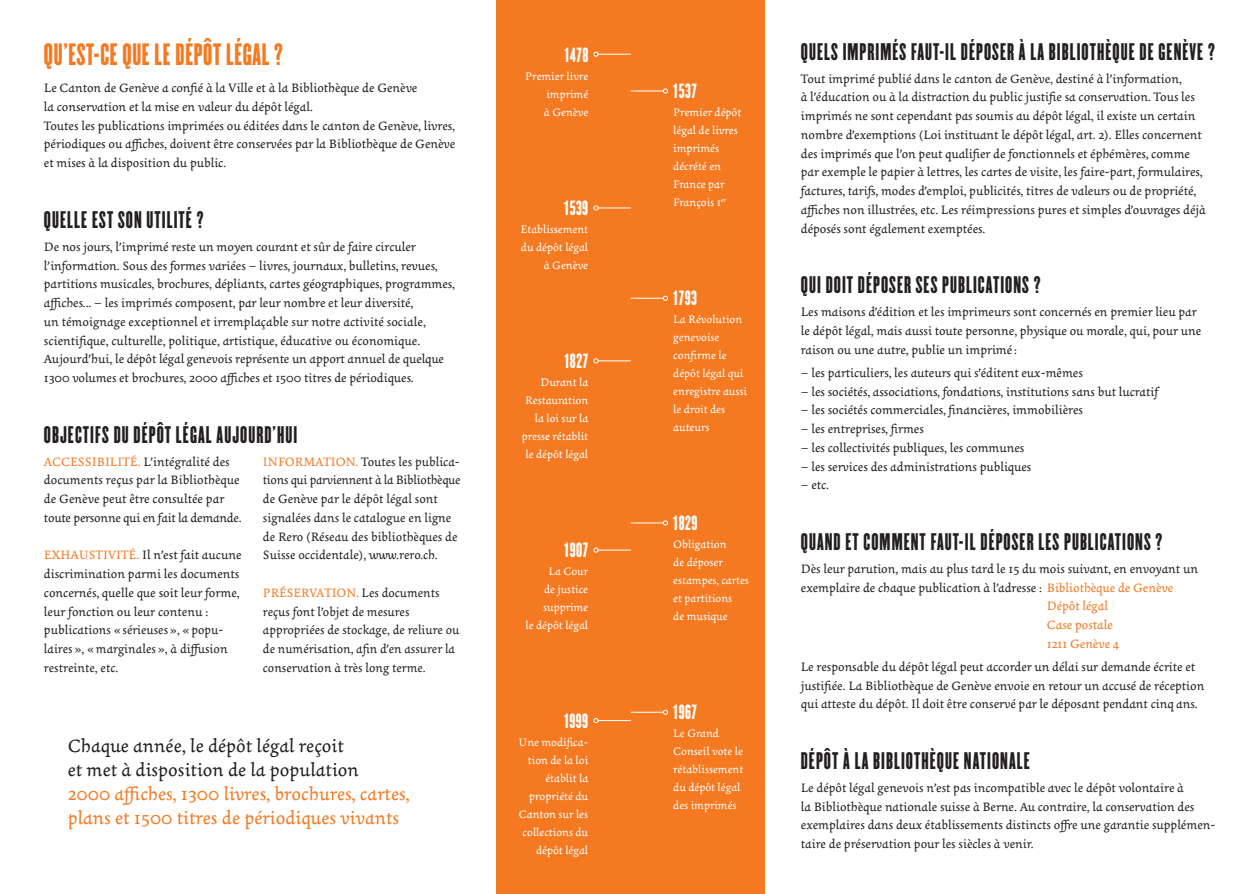
<style>
.page{position:relative;width:1260px;height:894px;background:#fff}
.page>*{position:absolute;margin:0;border:0;box-sizing:border-box;transform-origin:0 0}
.t1{font:27px "Champion HTF Featherweight";letter-spacing:.025em;color:#f47921}
.t2{font:21px "Champion HTF Featherweight";letter-spacing:.05em;color:#231f20}
.t3{font:21px/24px "Joos Pro";color:#f47921}
.t4{font:21px/24px "Joos Pro";color:#231f20}
.t5{font:18px "Champion HTF Featherweight";letter-spacing:.025em;color:#fff}
.t6{font:14.25px/18.8px "Joos Pro";letter-spacing:-.005em;color:#231f20}
.t7{font:14.25px "Joos Pro";letter-spacing:-.005em;color:#f47921}
.t8{font:12.75px/18px "Joos Pro";letter-spacing:-.005em;color:#fff}
.s1{color:#f47921}
</style>
<div class="page">
<div style="left:496px;top:0;width:269px;height:894px;background:#f47921"></div>
<hr style="left:598px;top:54px;width:33px;height:1px;background:#fff">
<svg style="left:593px;top:52px;width:6px;height:5px"></svg>
<hr style="left:598px;top:207px;width:33px;height:1px;background:#fff">
<svg style="left:593px;top:205px;width:6px;height:6px"></svg>
<hr style="left:598px;top:360px;width:33px;height:1px;background:#fff">
<svg style="left:593px;top:358px;width:6px;height:5px"></svg>
<hr style="left:598px;top:549px;width:33px;height:2px;background:#fff">
<svg style="left:593px;top:547px;width:6px;height:6px"></svg>
<hr style="left:598px;top:720px;width:33px;height:1px;background:#fff">
<svg style="left:593px;top:718px;width:6px;height:5px"></svg>
<hr style="left:631px;top:712px;width:32px;height:1px;background:#fff">
<svg style="left:663px;top:709px;width:5px;height:6px"></svg>
<hr style="left:631px;top:522px;width:32px;height:1px;background:#fff">
<svg style="left:663px;top:520px;width:5px;height:5px"></svg>
<hr style="left:631px;top:298px;width:32px;height:1px;background:#fff">
<svg style="left:663px;top:296px;width:5px;height:5px"></svg>
<hr style="left:631px;top:90px;width:32px;height:2px;background:#fff">
<svg style="left:663px;top:88px;width:5px;height:6px"></svg>
<h1 class="t1" style="left:44px;top:38px;width:241px">QU’EST-CE QUE LE DÉPÔT LÉGAL ?</h1>
<p class="t6" style="left:44px;top:79px;width:413px">Le Canton de Genève a confié à la Ville et à la Bibliothèque de Genève<br>la conservation et la mise en valeur du dépôt légal.<br>Toutes les publications imprimées ou éditées dans le canton de Genève, livres, périodiques ou affiches, doivent être conservées par la Bibliothèque de Genève et mises à la disposition du public.</p>
<h2 class="t2" style="left:44px;top:206px;width:161px">QUELLE EST SON UTILITÉ ?</h2>
<p class="t6" style="left:44px;top:237px;width:412px">De nos jours, l’imprimé reste un moyen courant et sûr de faire circuler l’information. Sous des formes variées – livres, journaux, bulletins, revues, partitions musicales, brochures, dépliants, cartes géographiques, programmes, affiches... – les imprimés composent, par leur nombre et leur diversité,<br>un témoignage exceptionnel et irremplaçable sur notre activité sociale, scientifique, culturelle, politique, artistique, éducative ou économique.<br>Aujourd’hui, le dépôt légal genevois représente un apport annuel de quelque 1300 volumes et brochures, 2000 affiches et 1500 titres de périodiques.</p>
<h2 class="t2" style="left:44px;top:421px;width:255px">OBJECTIFS DU DÉPÔT LÉGAL AUJOURD’HUI</h2>
<p class="t6" style="left:44px;top:452px;width:199px"><span class="s1">ACCESSIBILITÉ.</span> L’intégralité des documents reçus par la Bibliothèque de Genève peut être consultée par toute personne qui en fait la demande.</p>
<p class="t6" style="left:44px;top:546px;width:199px"><span class="s1">EXHAUSTIVITÉ.</span> Il n’est fait aucune discrimination parmi les documents concernés, quelle que soit leur forme, leur fonction ou leur contenu : publications «sérieuses», «popu&shy;laires», «marginales», à diffusion restreinte, etc.</p>
<p class="t6" style="left:263px;top:452px;width:199px"><span class="s1">INFORMATION.</span> Toutes les publica&shy;tions qui parviennent à la Bibliothèque de Genève par le dépôt légal sont signalées dans le catalogue en ligne de Rero (Réseau des bibliothèques de Suisse occidentale), www.rero.ch.</p>
<p class="t6" style="left:263px;top:583px;width:198px"><span class="s1">PRÉSERVATION.</span> Les documents reçus font l’objet de mesures appropriées de stockage, de reliure ou de numérisation, afin d’en assurer la conservation à très long terme.</p>
<h2 class="t4" style="left:68px;top:734px;width:293px">Chaque année, le dépôt légal reçoit et met à disposition de la population</h2>
<h2 class="t3" style="left:68px;top:782px;width:343px">2000 affiches, 1300 livres, brochures, cartes, plans et 1500 titres de périodiques vivants</h2>
<p class="t5" style="left:564px;top:44px;width:25px">1478</p>
<p class="t8" style="left:544px;top:67px;width:46px;text-align:justify;text-indent:-19px">Premier livre imprimé à Genève</p>
<p class="t5" style="left:564px;top:197px;width:26px">1539</p>
<p class="t8" style="left:521px;top:220px;width:69px;text-align:right">Etablissement du dépôt légal à Genève</p>
<p class="t5" style="left:564px;top:350px;width:25px">1827</p>
<p class="t8" style="left:522px;top:373px;width:68px;text-align:right">Durant la<br>Restauration la loi sur la presse rétablit le dépôt légal</p>
<p class="t5" style="left:564px;top:539px;width:25px">1907</p>
<p class="t8" style="left:525px;top:562px;width:64px;text-align:right">La Cour<br>de justice supprime<br>le dépôt légal</p>
<p class="t5" style="left:564px;top:710px;width:26px">1999</p>
<p class="t8" style="left:519px;top:733px;width:71px;text-align:right">Une modifica&shy;tion de la loi établit la propriété du<br>Canton sur les collections du dépôt légal</p>
<p class="t5" style="left:673px;top:80px;width:25px">1537</p>
<p class="t8" style="left:673px;top:103px;width:70px">Premier dépôt légal de livres imprimés décrété en<br>France par<br>François 1<sup>er</sup></p>
<p class="t5" style="left:673px;top:287px;width:25px">1793</p>
<p class="t8" style="left:673px;top:310px;width:75px">La Révolution genevoise confirme le dépôt légal qui enregistre aussi le droit des auteurs</p>
<p class="t5" style="left:673px;top:512px;width:26px">1829</p>
<p class="t8" style="left:673px;top:535px;width:77px">Obligation<br>de déposer estampes, cartes et partitions<br>de musique</p>
<p class="t5" style="left:673px;top:701px;width:25px">1967</p>
<p class="t8" style="left:673px;top:724px;width:72px">Le Grand<br>Conseil vote le rétablissement du dépôt légal des imprimés</p>
<h2 class="t2" style="left:801px;top:38px;width:416px">QUELS IMPRIMÉS FAUT-IL DÉPOSER À LA BIBLIOTHÈQUE DE GENÈVE ?</h2>
<p class="t6" style="left:801px;top:69px;width:406px">Tout imprimé publié dans le canton de Genève, destiné à l’information,<br>à l’éducation ou à la distraction du public justifie sa conservation. Tous les imprimés ne sont cependant pas soumis au dépôt légal, il existe un certain nombre d’exemptions (Loi instituant le dépôt légal, art. 2). Elles concernent des imprimés que l’on peut qualifier de fonctionnels et éphémères, comme par exemple le papier à lettres, les cartes de visite, les faire-part, formulaires, factures, tarifs, modes d’emploi, publicités, titres de valeurs ou de propriété, affiches non illustrées, etc. Les réimpressions pures et simples d’ouvrages déjà déposés sont également exemptées.</p>
<h2 class="t2" style="left:801px;top:272px;width:241px">QUI DOIT DÉPOSER SES PUBLICATIONS ?</h2>
<p class="t6" style="left:801px;top:303px;width:402px">Les maisons d’édition et les imprimeurs sont concernés en premier lieu par le dépôt légal, mais aussi toute personne, physique ou morale, qui, pour une raison ou une autre, publie un imprimé:</p>
<p class="t6" style="left:801px;top:363px;width:284px">– les particuliers, les auteurs qui s’éditent eux-mêmes</p>
<p class="t6" style="left:801px;top:382px;width:359px">– les sociétés, associations, fondations, institutions sans but lucratif</p>
<p class="t6" style="left:801px;top:401px;width:284px">– les sociétés commerciales, financières, immobilières</p>
<p class="t6" style="left:801px;top:419px;width:125px">– les entreprises, firmes</p>
<p class="t6" style="left:801px;top:438px;width:225px">– les collectivités publiques, les communes</p>
<p class="t6" style="left:801px;top:457px;width:232px">– les services des administrations publiques</p>
<p class="t6" style="left:801px;top:476px;width:30px">– etc.</p>
<h2 class="t2" style="left:801px;top:528px;width:363px">QUAND ET COMMENT FAUT-IL DÉPOSER LES PUBLICATIONS ?</h2>
<p class="t6" style="left:801px;top:559px;width:399px">Dès leur parution, mais au plus tard le 15 du mois suivant, en envoyant un</p>
<p class="t6" style="left:801px;top:578px;width:374px">exemplaire de chaque publication à l’adresse : <span class="s1">Bibliothèque de Genève</span></p>
<p class="t7" style="left:1047px;top:597px;width:63px">Dépôt légal</p>
<p class="t7" style="left:1047px;top:616px;width:67px">Case postale</p>
<p class="t7" style="left:1047px;top:635px;width:74px">1211 Genève 4</p>
<p class="t6" style="left:801px;top:657px;width:405px">Le responsable du dépôt légal peut accorder un délai sur demande écrite et justifiée. La Bibliothèque de Genève envoie en retour un accusé de réception qui atteste du dépôt. Il doit être conservé par le déposant pendant cinq ans.</p>
<h2 class="t2" style="left:801px;top:747px;width:231px">DÉPÔT À LA BIBLIOTHÈQUE NATIONALE</h2>
<p class="t6" style="left:801px;top:778px;width:416px">Le dépôt légal genevois n’est pas incompatible avec le dépôt volontaire à<br>la Bibliothèque nationale suisse à Berne. Au contraire, la conservation des exemplaires dans deux établissements distincts offre une garantie supplémen&shy;taire de préservation pour les siècles à venir.</p>
</div>
